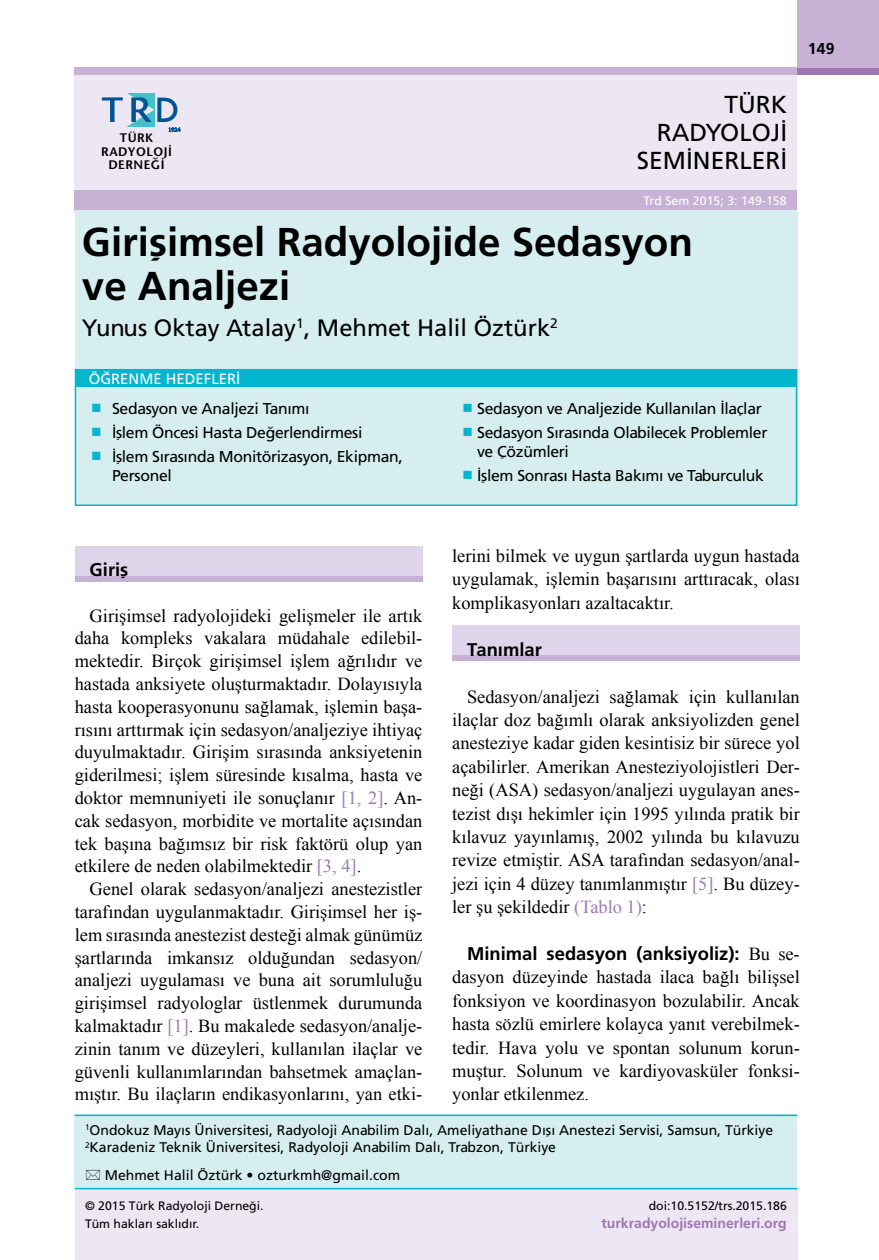
<style>
.page{position:relative;width:879px;height:1260px;background:#fff}
.page>*{position:absolute;margin:0;border:0;box-sizing:border-box;transform-origin:0 0}
.t1{font:40.25px/43.8px "Frutiger Bold Tr";color:#000}
.t2{font:500 32.55px "Futura";color:#005496;scale:1.05 1}
.t3{font:24.5px/28px "Frutiger Normal Tr";color:#000;text-align:right}
.t4{font:23.62px "Frutiger Normal Tr";color:#000}
.t5{font:18.38px/22.8px "Times New Roman";color:#000;text-align:justify}
.t6{font:18.38px "Frutiger Bold Tr";color:#000}
.t7{font:15.75px/24.2px "Frutiger Normal Tr";letter-spacing:-.02em;color:#000}
.t8{font:15.75px "Frutiger Bold Tr";color:#000}
.t9{font:14.88px "Frutiger Normal Tr";color:#fff}
.t10{font:14px/17.5px "Frutiger Normal Tr";color:#000}
.t11{font:14px "Frutiger Bold Tr";color:#9e76b4}
.t12{font:14px/24.2px "Wingdings";color:#00b7ce;text-align:justify}
.t13{font:600 12.42px/13.5px "Stone Sans Std";letter-spacing:.04em;color:#000;text-align:center}
.t14{font:12.25px "Frutiger Normal Tr";color:#000}
.t15{font:12.25px "Frutiger Normal Tr";letter-spacing:.005em;color:#fff}
.s1{color:#9e76b4}
.s2{font-family:"Times New Roman"}
</style>
<div class="page">
<div style="left:75px;top:546px;width:347px;height:35px;background:#dfd5ea"></div>
<div style="left:75px;top:576px;width:347px;height:5px;background:#c7b2d6"></div>
<div style="left:452px;top:626px;width:347px;height:34px;background:#dfd5ea"></div>
<div style="left:452px;top:655px;width:347px;height:6px;background:#c7b2d6"></div>
<div style="left:74px;top:75px;width:722px;height:115px;background:#ede7f3"></div>
<div style="left:74px;top:190px;width:722px;height:21px;background:#c7b2d6"></div>
<div style="left:75px;top:211px;width:721px;height:295px;background:#d6eef0"></div>
<div style="left:75px;top:369px;width:720px;height:18px;background:#00b7ce"></div>
<div style="left:75px;top:1115px;width:721px;height:73px;background:#d6eef0"></div>
<hr style="left:75px;top:1115px;width:721px;height:1px;background:#00b7ce">
<div style="left:75px;top:1189px;width:721px;height:71px;background:#ede7f3"></div>
<hr style="left:75px;top:1188px;width:721px;height:1px;background:#00b7ce">
<svg style="left:169px;top:128px;width:11px;height:4px"></svg>
<svg style="left:102px;top:93px;width:52px;height:34px"></svg>
<div style="left:796px;top:68px;width:82px;height:7px;background:#9e76b4"></div>
<div style="left:74px;top:68px;width:722px;height:7px;background:#c7b2d6"></div>
<div style="left:796px;top:0;width:82px;height:68px;background:#c7b2d6"></div>
<h2 class="t2" style="left:154px;top:87px;width:25px">D</h2>
<p class="t13" style="left:101px;top:131px;width:72px">TÜRK<br>RADYOLOJİ<br>DERNEĞİ</p>
<h3 class="t3" style="left:636px;top:90px;width:152px">TÜRK<br>RADYOLOJİ<br>SEMİNERLERİ</h3>
<p class="t15" style="left:643px;top:193px;width:144px">Trd Sem 2015; 3: 149-158</p>
<h1 class="t1" style="left:82px;top:219px;width:612px">Girişimsel Radyolojide Sedasyon ve Analjezi</h1>
<p class="t4" style="left:82px;top:314px;width:477px">Yunus Oktay Atalay<sup>1</sup>, Mehmet Halil Öztürk<sup>2</sup></p>
<p class="t9" style="left:89px;top:370px;width:153px">ÖĞRENME HEDEFLERİ</p>
<p class="t12" style="left:91px;top:396px;width:12px">■ ■ ■</p>
<p class="t7" style="left:112px;top:396px;width:292px">Sedasyon ve Analjezi Tanımı<br>İşlem Öncesi Hasta Değerlendirmesi<br>İşlem Sırasında Monitörizasyon, Ekipman,</p>
<p class="t7" style="left:112px;top:464px;width:61px">Personel</p>
<p class="t7" style="left:477px;top:396px;width:291px">Sedasyon ve Analjezide Kullanılan İlaçlar<br>Sedasyon Sırasında Olabilecek Problemler</p>
<p class="t7" style="left:477px;top:439px;width:288px">ve Çözümleri<br>İşlem Sonrası Hasta Bakımı ve Taburculuk</p>
<p class="t12" style="left:462px;top:463px;width:12px">■</p>
<p class="t8" style="left:807px;top:39px;width:28px">149</p>
<p class="t5" style="left:452px;top:544px;width:349px;line-height:23.4px">lerini bilmek ve uygun şartlarda uygun hastada uygulamak, işlemin başarısını arttıracak, olası komplikasyonları azaltacaktır.</p>
<p class="t6" style="left:467px;top:638px;width:76px">Tanımlar</p>
<p class="t5" style="left:452px;top:684px;width:349px;line-height:23.4px;text-indent:15px">Sedasyon/analjezi sağlamak için kullanılan ilaçlar doz bağımlı olarak anksiyolizden genel anesteziye kadar giden kesintisiz bir sürece yol açabilirler. Amerikan Anesteziyolojistleri Der&shy;neği (ASA) sedasyon/analjezi uygulayan anes&shy;tezist dışı hekimler için 1995 yılında pratik bir kılavuz yayınlamış, 2002 yılında bu kılavuzu revize etmiştir. ASA tarafından sedasyon/anal&shy;jezi için 4 düzey tanımlanmıştır <span class="s1">[5]</span>. Bu düzey&shy;ler şu şekildedir <span class="s1">(Tablo 1)</span>:</p>
<p class="t6" style="left:467px;top:943px;width:334px">Minimal sedasyon (anksiyoliz): <span class="s2">Bu se-</span></p>
<p class="t5" style="left:452px;top:965px;width:349px;line-height:23.4px">dasyon düzeyinde hastada ilaca bağlı bilişsel fonksiyon ve koordinasyon bozulabilir. Ancak hasta sözlü emirlere kolayca yanıt verebilmek&shy;tedir. Hava yolu ve spontan solunum korun&shy;muştur. Solunum ve kardiyovasküler fonksi&shy;yonlar etkilenmez.</p>
<p class="t10" style="left:85px;top:1121px;width:689px"><sup>1</sup>Ondokuz Mayıs Üniversitesi, Radyoloji Anabilim Dalı, Ameliyathane Dışı Anestezi Servisi, Samsun, Türkiye<br><sup>2</sup>Karadeniz Teknik Üniversitesi, Radyoloji Anabilim Dalı, Trabzon, Türkiye</p>
<p class="t10" style="left:105px;top:1166px;width:297px">Mehmet Halil Öztürk • ozturkmh@gmail.com</p>
<p class="t14" style="left:85px;top:1199px;width:180px">© 2015 Türk Radyoloji Derneği.</p>
<p class="t14" style="left:648px;top:1199px;width:139px">doi:10.5152/trs.2015.186</p>
<p class="t14" style="left:85px;top:1216px;width:116px">Tüm hakları saklıdır.</p>
<p class="t11" style="left:601px;top:1214px;width:187px">turkradyolojiseminerleri.org</p>
<p class="t6" style="left:90px;top:559px;width:40px">Giriş</p>
<p class="t5" style="left:75px;top:604px;width:349px;text-indent:15px">Girişimsel radyolojideki gelişmeler ile artık daha kompleks vakalara müdahale edilebil&shy;mektedir. Birçok girişimsel işlem ağrılıdır ve hastada anksiyete oluşturmaktadır. Dolayısıyla hasta kooperasyonunu sağlamak, işlemin başa&shy;rısını arttırmak için sedasyon/analjeziye ihtiyaç duyulmaktadır. Girişim sırasında anksiyetenin giderilmesi; işlem süresinde kısalma, hasta ve doktor memnuniyeti ile sonuçlanır <span class="s1">[1, 2]</span>. An&shy;cak sedasyon, morbidite ve mortalite açısından tek başına bağımsız bir risk faktörü olup yan etkilere de neden olabilmektedir <span class="s1">[3, 4]</span>.</p>
<p class="t5" style="left:75px;top:877px;width:349px;text-indent:15px">Genel olarak sedasyon/analjezi anestezistler tarafından uygulanmaktadır. Girişimsel her iş&shy;lem sırasında anestezist desteği almak günümüz şartlarında imkansız olduğundan sedasyon/ analjezi uygulaması ve buna ait sorumluluğu girişimsel radyologlar üstlenmek durumunda kalmaktadır <span class="s1">[1]</span>. Bu makalede sedasyon/analje&shy;zinin tanım ve düzeyleri, kullanılan ilaçlar ve güvenli kullanımlarından bahsetmek amaçlan&shy;mıştır. Bu ilaçların endikasyonlarını, yan etki-</p>
</div>
